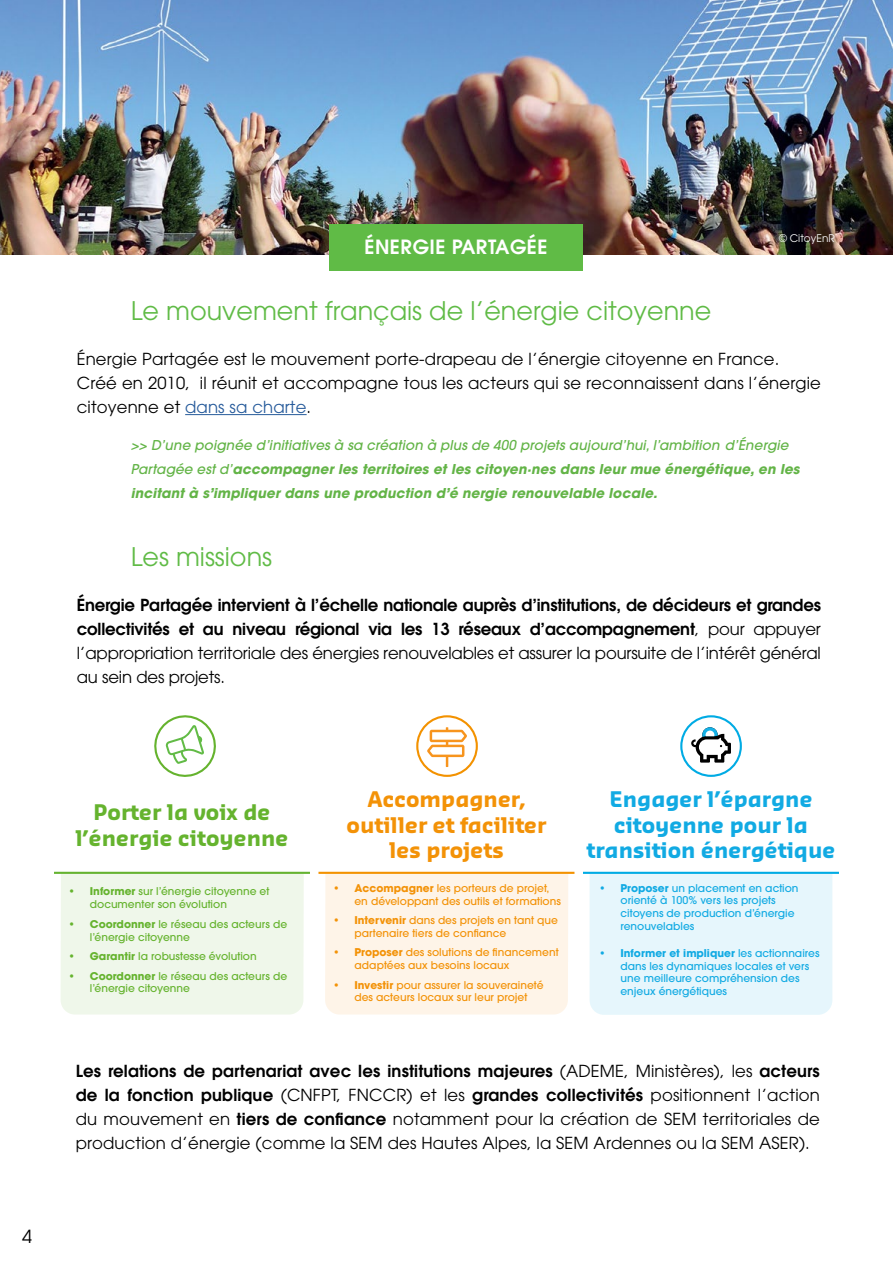
<style>
.page{position:relative;width:893px;height:1263px;background:#fff}
.page>*{position:absolute;margin:0;border:0;box-sizing:border-box;transform-origin:0 0}
.Titre_de_paragraphe{font:25.5px "ITC Avant Garde Pro";color:#60bb46}
._3_pts_missions_Titre{font:700 21px "Sansa Pro";color:#11aae3}
._3_pts_missions_Titre-2{font:700 21px "Sansa Pro";color:#f39207}
._3_pts_missions_Titre-3{font:700 21px "Sansa Pro";color:#65b32e}
.Titre_Partie{font:600 19.5px "ITC Avant Garde Pro";letter-spacing:.02em;color:#fff}
.t1{font:18px "ITC Avant Garde Pro";color:#000}
.Corps_de_paragraphe{font:16.5px/24px "ITC Avant Garde Pro";letter-spacing:.01em;color:#000}
.Corps_de_paragraphe-2{font:600 16.5px/24px "ITC Avant Garde Pro";letter-spacing:-.01em;color:#000;text-align:justify}
.Mise_en_avant_Paragraphe{font:italic 700 13.5px/24px "ITC Avant Garde Pro";letter-spacing:.01em;color:#63b447}
.t2{font:500 10.65px/12.8px "ITC Avant Garde Pro";color:#f39207}
.t3{font:500 10.65px/12.8px "ITC Avant Garde Pro";color:#11aae3}
.t4{font:500 10.65px/12.8px "ITC Avant Garde Pro";color:#65b32e}
.t5{font:10.5px "ITC Avant Garde Pro";color:#fff}
.s1{color:#275b9b}
.s2{font-weight:500}
.s3{font-weight:400}
.s4{font-weight:700}
.s5{font-weight:600}
</style>
<div class="page">
<img style="left:0;top:0;width:893px;height:255px">
<div style="left:589px;top:874px;width:243px;height:141px;background:#e6f6fc"></div>
<div style="left:325px;top:874px;width:243px;height:140px;background:#fef4e8"></div>
<div style="left:61px;top:874px;width:243px;height:140px;background:#eff7ea"></div>
<div style="left:330px;top:224px;width:253px;height:47px;background:#60bb46"></div>
<hr style="left:185px;top:414px;width:122px;height:1px;background:#275b9b">
<svg style="left:154px;top:715px;width:62px;height:62px"></svg>
<svg style="left:427px;top:727px;width:40px;height:40px"></svg>
<div style="left:416px;top:715px;width:62px;height:62px;border:2px solid #f39200;border-radius:50%"></div>
<svg style="left:691px;top:727px;width:40px;height:36px"></svg>
<div style="left:680px;top:715px;width:62px;height:62px;border:2px solid #00abe4;border-radius:50%"></div>
<hr style="left:318px;top:872px;width:256px;height:2px;background:#f39200">
<hr style="left:54px;top:872px;width:256px;height:2px;background:#65b331">
<hr style="left:583px;top:872px;width:256px;height:2px;background:#00abe4">
<p class="Titre_Partie" style="left:365px;top:234px;width:184px">ÉNERGIE PARTAGÉE</p>
<p class="t5" style="left:779px;top:232px;width:57px">© CitoyEnR</p>
<p class="Titre_de_paragraphe" style="left:131px;top:295px;width:582px">Le mouvement français de l’énergie citoyenne</p>
<p class="Corps_de_paragraphe" style="left:77px;top:347px;width:704px">Énergie Partagée est le mouvement porte-drapeau de l’énergie citoyenne en France.</p>
<p class="Corps_de_paragraphe" style="left:77px;top:371px;width:746px">Créé en 2010, il réunit et accompagne tous les acteurs qui se reconnaissent dans l’énergie citoyenne et <span class="s1">dans sa charte</span>.</p>
<p class="Mise_en_avant_Paragraphe" style="left:131px;top:433px;width:670px"><span class="s2">&gt;&gt; D’une poignée d’initiatives à sa création à plus de 400 projets aujourd’hui, l’ambition d’Énergie<br>Partagée est d’</span>accompagner les territoires et les citoyen·nes dans leur mue énergétique, en les incitant à s’impliquer dans une production d’é nergie renouvelable locale.</p>
<p class="Titre_de_paragraphe" style="left:131px;top:541px;width:143px">Les missions</p>
<p class="Corps_de_paragraphe-2" style="left:77px;top:593px;width:746px">Énergie Partagée intervient à l’échelle nationale auprès d’institutions, de décideurs et grandes collectivités et au niveau régional via les 13 réseaux d’accompagnement<span class="s3">, pour appuyer l’appropriation territoriale des énergies renouvelables et assurer la poursuite de l’intérêt général au sein des projets.</span></p>
<p class="t1" style="left:22px;top:1225px;width:11px">4</p>
<p class="_3_pts_missions_Titre-3" style="left:94px;top:799px;width:178px">Porter la voix de</p>
<p class="_3_pts_missions_Titre-3" style="left:75px;top:824px;width:215px">l’énergie citoyenne</p>
<p class="t4" style="left:90px;top:885px;width:181px;text-indent:-22px"><span class="s4">• Informer</span> sur l’énergie citoyenne et documenter son évolution</p>
<p class="t4" style="left:90px;top:917px;width:199px;text-indent:-22px"><span class="s4">• Coordonner</span> le réseau des acteurs de l’énergie citoyenne</p>
<p class="t4" style="left:68px;top:950px;width:190px"><span class="s4">• Garantir</span> la robustesse évolution</p>
<p class="t4" style="left:90px;top:969px;width:199px;text-indent:-22px"><span class="s4">• Coordonner</span> le réseau des acteurs de l’énergie citoyenne</p>
<p class="_3_pts_missions_Titre-2" style="left:367px;top:786px;width:160px">Accompagner,</p>
<p class="_3_pts_missions_Titre-2" style="left:347px;top:811px;width:201px">outiller et faciliter</p>
<p class="_3_pts_missions_Titre-2" style="left:389px;top:836px;width:116px">les projets</p>
<p class="t2" style="left:354px;top:881px;width:208px;text-indent:-22px"><span class="s4">• Accompagner</span> les porteurs de projet, en développant des outils et formations</p>
<p class="t2" style="left:354px;top:914px;width:205px;text-indent:-22px"><span class="s4">• Intervenir</span> dans des projets en tant que partenaire tiers de confiance</p>
<p class="t2" style="left:354px;top:946px;width:206px;text-indent:-22px"><span class="s4">• Proposer</span> des solutions de financement adaptées aux besoins locaux</p>
<p class="t2" style="left:332px;top:978px;width:213px;text-align:center"><span class="s4">• Investir</span> pour assurer la souveraineté des acteurs locaux sur leur projet</p>
<p class="_3_pts_missions_Titre" style="left:609px;top:786px;width:205px">Engager l’épargne</p>
<p class="_3_pts_missions_Titre" style="left:614px;top:811px;width:195px">citoyenne pour la</p>
<p class="_3_pts_missions_Titre" style="left:586px;top:836px;width:250px">transition énergétique</p>
<p class="t3" style="left:620px;top:881px;width:180px;text-indent:-22px"><span class="s4">• Proposer</span> un placement en action orienté à 100% vers les projets citoyens de production d’énergie renouvelables</p>
<p class="t3" style="left:620px;top:946px;width:201px;text-indent:-22px"><span class="s4">• Informer et impliquer</span> les actionnaires dans les dynamiques locales et vers une meilleure compréhension des enjeux énergétiques</p>
<p class="Corps_de_paragraphe" style="left:76px;top:1059px;width:746px;text-align:justify"><span class="s5">Les relations de partenariat avec les institutions majeures</span> (ADEME, Ministères), les <span class="s5">acteurs de la fonction publique</span> (CNFPT, FNCCR) et les <span class="s5">grandes collectivités</span> positionnent l’action du mouvement en <span class="s5">tiers de confiance</span> notamment pour la création de SEM territoriales de production d’énergie (comme la SEM des Hautes Alpes, la SEM Ardennes ou la SEM ASER).</p>
</div>
